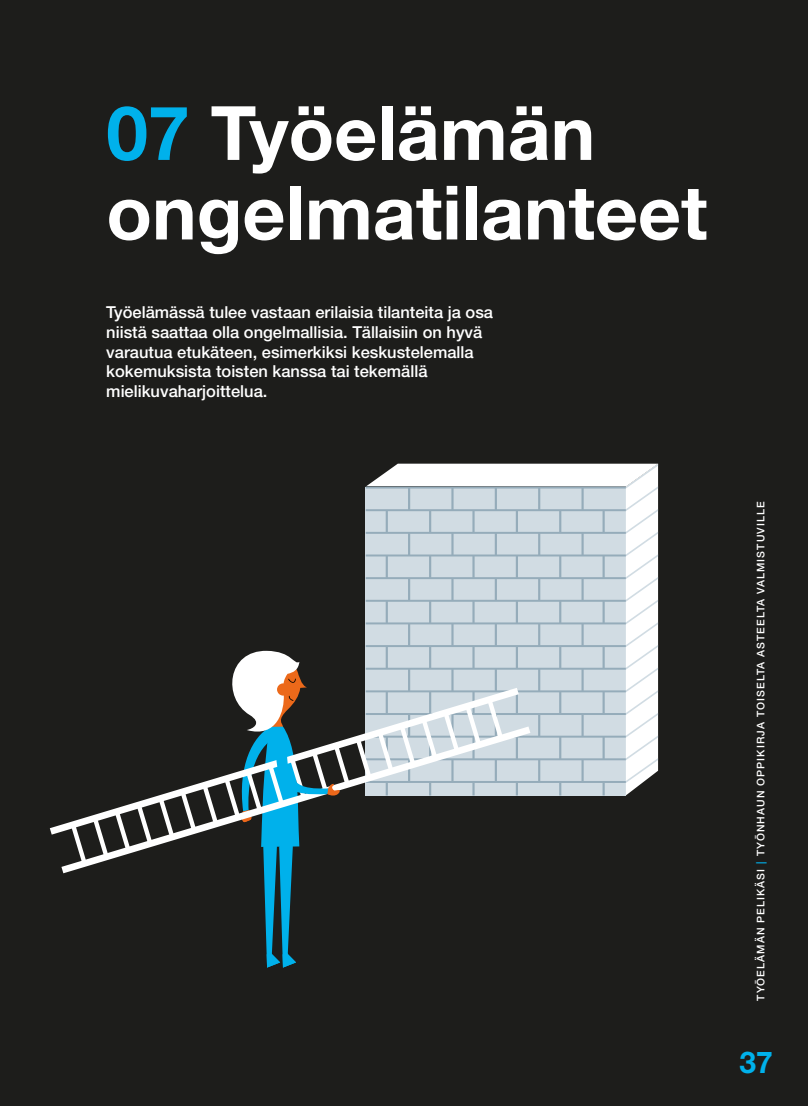
<style>
.page{position:relative;width:808px;height:1106px;background:#1d1d1b}
.page>*{position:absolute;margin:0;border:0;box-sizing:border-box;transform-origin:0 0}
.t1{font:700 75px/79.5px "Helvetica Neue LT Std";color:#fff}
.t2{font:700 30px "Helvetica Neue LT Std";color:#00b1eb}
.P_ingressi{font:500 16.5px/19.8px "Helvetica Neue LT Std";color:#fff}
.t3{font:500 10.5px "Helvetica Neue LT Std";letter-spacing:.1em;color:#fff}
.s1{color:#00b1eb}
</style>
<div class="page">
<svg style="left:70px;top:463px;width:588px;height:504px"></svg>
<h2 class="t1" style="left:106px;top:92px;width:603px"><span class="s1">07</span> Työelämän ongelmatilanteet</h2>
<p class="P_ingressi" style="left:106px;top:302px;width:388px">Työelämässä tulee vastaan erilaisia tilanteita ja osa niistä saattaa olla ongelmallisia. Tällaisiin on hyvä varautua etukäteen, esimerkiksi keskustelemalla kokemuksista toisten kanssa tai tekemällä mielikuvaharjoittelua.</p>
<p class="t3" style="left:754px;top:1000px;width:500px;rotate:-90deg">TYÖELÄMÄN PELIKÄSI <span class="s1">|</span> TYÖNHAUN OPPIKIRJA TOISELTA ASTEELTA VALMISTUVILLE</p>
<h2 class="t2" style="left:740px;top:1044px;width:35px">37</h2>
</div>
